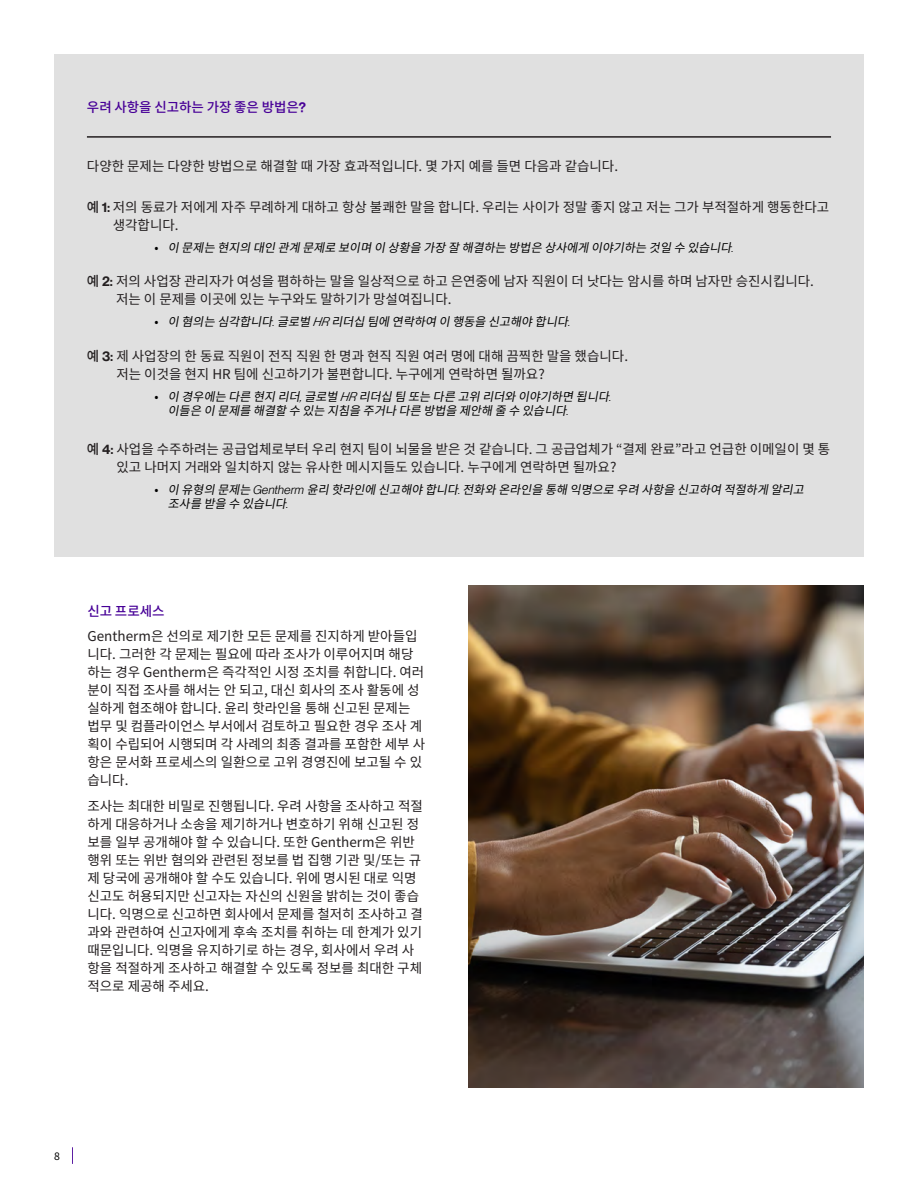
<style>
.page{position:relative;width:918px;height:1188px;background:#fff}
.page>*{position:absolute;margin:0;border:0;box-sizing:border-box;transform-origin:0 0}
._05_-_Body_Text{font:13.5px/18px "Noto Sans KR";color:#231f20}
._04_-_Sub_header{font:500 13.5px "Noto Sans KR";color:#470097}
.t1{font:italic 12px/14.4px "Noto Sans KR";color:#000}
.t2{font:10.5px "Noto Sans KR";color:#000}
.s1{font-family:"PP Neue Montreal";font-weight:600}
.s2{font-weight:500}
.s3{font-style:normal}
.s4{font-family:"PP Neue Montreal"}
</style>
<div class="page">
<svg style="left:72px;top:1147px;width:1px;height:17px"></svg>
<div style="left:54px;top:54px;width:810px;height:503px;background:#e0e0e0"></div>
<hr style="left:87px;top:136px;width:744px;height:2px;background:#231f20">
<img style="left:468px;top:585px;width:396px;height:503px">
<p class="_04_-_Sub_header" style="left:87px;top:100px;width:221px">우려 사항을 신고하는 가장 좋은 방법은<span class="s1">?</span></p>
<p class="_05_-_Body_Text" style="left:87px;top:158px;width:533px">다양한 문제는 다양한 방법으로 해결할 때 가장 효과적입니다. 몇 가지 예를 들면 다음과 같습니다.</p>
<p class="_05_-_Body_Text" style="left:113px;top:198px;width:718px;text-indent:-26px"><span class="s2">예</span> <span class="s1">1:</span> 저의 동료가 저에게 자주 무례하게 대하고 항상 불쾌한 말을 합니다. 우리는 사이가 정말 좋지 않고 저는 그가 부적절하게 행동한다고 생각합니다.</p>
<p class="t1" style="left:154px;top:240px;width:585px"><span class="s3">•</span> 이 문제는 현지의 대인 관계 문제로 보이며 이 상황을 가장 잘 해결하는 방법은 상사에게 이야기하는 것일 수 있습니다<span class="s4">.</span></p>
<p class="_05_-_Body_Text" style="left:116px;top:273px;width:699px;text-indent:-29px"><span class="s2">예</span> <span class="s1">2:</span> 저의 사업장 관리자가 여성을 폄하하는 말을 일상적으로 하고 은연중에 남자 직원이 더 낫다는 암시를 하며 남자만 승진시킵니다. 저는 이 문제를 이곳에 있는 누구와도 말하기가 망설여집니다.</p>
<p class="t1" style="left:154px;top:315px;width:421px"><span class="s3">•</span> 이 혐의는 심각합니다<span class="s4">.</span>글로벌<span class="s4">HR</span> 리더십 팀에 연락하여 이 행동을 신고해야 합니다<span class="s4">.</span></p>
<p class="_05_-_Body_Text" style="left:116px;top:347px;width:513px;text-indent:-29px"><span class="s2">예</span> <span class="s1">3:</span> 제 사업장의 한 동료 직원이 전직 직원 한 명과 현직 직원 여러 명에 대해 끔찍한 말을 했습니다. 저는 이것을 현지 HR 팀에 신고하기가 불편합니다. 누구에게 연락하면 될까요?</p>
<p class="t1" style="left:168px;top:389px;width:449px;text-indent:-14px"><span class="s3">•</span> 이 경우에는 다른 현지 리더<span class="s4">,</span> 글로벌<span class="s4">HR</span> 리더십 팀 또는 다른 고위 리더와 이야기하면 됩니다<span class="s4">. </span>이들은 이 문제를 해결할 수 있는 지침을 주거나 다른 방법을 제안해 줄 수 있습니다<span class="s4">.</span></p>
<p class="_05_-_Body_Text" style="left:117px;top:440px;width:715px;text-indent:-30px"><span class="s2">예</span> <span class="s1">4:</span> 사업을 수주하려는 공급업체로부터 우리 현지 팀이 뇌물을 받은 것 같습니다. 그 공급업체가 “결제 완료”라고 언급한 이메일이 몇 통 있고 나머지 거래와 일치하지 않는 유사한 메시지들도 있습니다. 누구에게 연락하면 될까요?</p>
<p class="t1" style="left:168px;top:482px;width:643px;text-indent:-14px"><span class="s3">•</span> 이 유형의 문제는<span class="s4">Gen th erm</span> 윤리 핫라인에 신고해야 합니다<span class="s4">.</span>전화와 온라인을 통해 익명으로 우려 사항을 신고하여 적절하게 알리고 조사를 받을 수 있습니다<span class="s4">.</span></p>
<p class="_04_-_Sub_header" style="left:87px;top:603px;width:79px">신고 프로세스</p>
<p class="_05_-_Body_Text" style="left:87px;top:628px;width:339px">Gentherm은 선의로 제기한 모든 문제를 진지하게 받아들입 니다. 그러한 각 문제는 필요에 따라 조사가 이루어지며 해당 하는 경우 Gentherm은 즉각적인 시정 조치를 취합니다. 여러 분이 직접 조사를 해서는 안 되고, 대신 회사의 조사 활동에 성 실하게 협조해야 합니다. 윤리 핫라인을 통해 신고된 문제는 법무 및 컴플라이언스 부서에서 검토하고 필요한 경우 조사 계 획이 수립되어 시행되며 각 사례의 최종 결과를 포함한 세부 사 항은 문서화 프로세스의 일환으로 고위 경영진에 보고될 수 있 습니다.</p>
<p class="_05_-_Body_Text" style="left:87px;top:797px;width:337px">조사는 최대한 비밀로 진행됩니다. 우려 사항을 조사하고 적절 하게 대응하거나 소송을 제기하거나 변호하기 위해 신고된 정 보를 일부 공개해야 할 수 있습니다. 또한 Gentherm은 위반 행위 또는 위반 혐의와 관련된 정보를 법 집행 기관 및/또는 규 제 당국에 공개해야 할 수도 있습니다. 위에 명시된 대로 익명 신고도 허용되지만 신고자는 자신의 신원을 밝히는 것이 좋습 니다. 익명으로 신고하면 회사에서 문제를 철저히 조사하고 결 과와 관련하여 신고자에게 후속 조치를 취하는 데 한계가 있기 때문입니다. 익명을 유지하기로 하는 경우, 회사에서 우려 사 항을 적절하게 조사하고 해결할 수 있도록 정보를 최대한 구체 적으로 제공해 주세요.</p>
<p class="t2" style="left:54px;top:1150px;width:7px">8</p>
</div>
